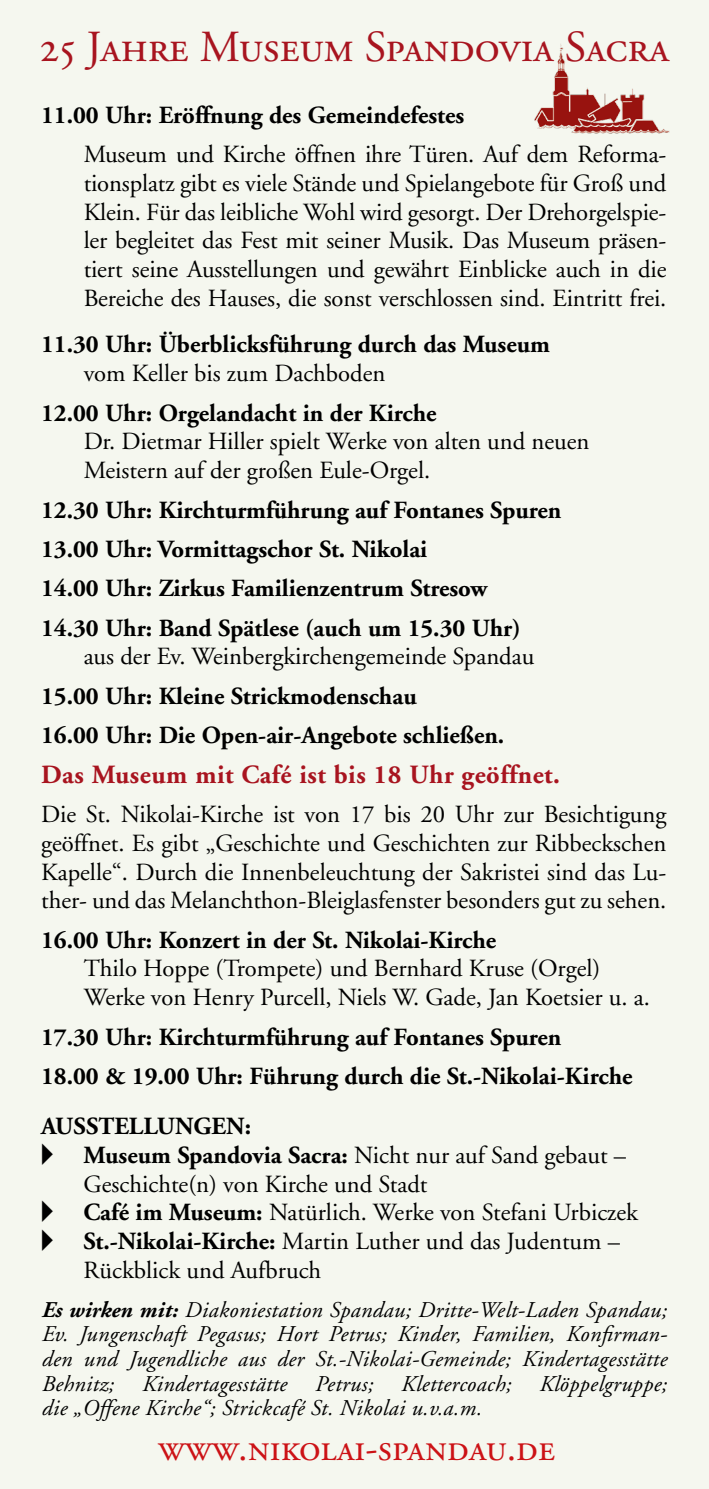
<style>
.page{position:relative;width:709px;height:1489px;background:#fff}
.page>*{position:absolute;margin:0;border:0;box-sizing:border-box;transform-origin:0 0}
.t1{font:44.25px "Adobe Garamond Regular SC";color:#a8141f}
.t2{font:38.25px "Adobe Garamond Regular SC";color:#cc1216}
.t3{font:700 26.25px "Adobe Garamond";letter-spacing:.02em;color:#a8141f}
.t4{font:24.75px/28.8px "Adobe Garamond";color:#000}
.t5{font:700 24.75px/39.5px "Adobe Garamond";color:#000}
.t6{font:italic 22.5px/24.5px "Adobe Garamond";letter-spacing:.015em;color:#000;text-align:justify}
.s1{font-weight:700}
</style>
<div class="page">
<div style="left:0;top:0;width:709px;height:1488px;background:#f5f7ef"></div>
<img style="left:534px;top:44px;width:136px;height:90px">
<h1 class="t1" style="left:40px;top:23px;width:631px">25 Jahre Museum Spandovia Sacra</h1>
<p class="t5" style="left:41px;top:95px;width:425px">11.00 Uhr: Eröffnung des Gemeindefestes</p>
<p class="t4" style="left:84px;top:140px;width:584px;text-align:justify">Museum und Kirche öffnen ihre Türen. Auf dem Reforma&shy;tionsplatz gibt es viele Stände und Spielangebote für Groß und Klein. Für das leibliche Wohl wird gesorgt. Der Drehorgelspie&shy;ler begleitet das Fest mit seiner Musik. Das Museum präsen&shy;tiert seine Ausstellungen und gewährt Einblicke auch in die Bereiche des Hauses, die sonst verschlossen sind. Eintritt frei.</p>
<p class="t5" style="left:41px;top:325px;width:510px">11.30 Uhr: Überblicksführung durch das Museum</p>
<p class="t4" style="left:84px;top:359px;width:303px">vom Keller bis zum Dachboden</p>
<p class="t5" style="left:41px;top:393px;width:397px">12.00 Uhr: Orgelandacht in der Kirche</p>
<p class="t4" style="left:84px;top:428px;width:507px">Dr. Dietmar Hiller spielt Werke von alten und neuen<br>Meistern auf der großen Eule-Orgel.</p>
<p class="t5" style="left:41px;top:490px;width:522px">12.30 Uhr: Kirchturmführung auf Fontanes Spuren 13.00 Uhr: Vormittagschor St. Nikolai<br>14.00 Uhr: Zirkus Familienzentrum Stresow<br>14.30 Uhr: Band Spätlese (auch um 15.30 Uhr)</p>
<p class="t4" style="left:84px;top:643px;width:452px">aus der Ev. Weinbergkirchengemeinde Spandau</p>
<p class="t5" style="left:41px;top:676px;width:464px">15.00 Uhr: Kleine Strickmodenschau<br>16.00 Uhr: Die Open-air-Angebote schließen.</p>
<p class="t3" style="left:41px;top:760px;width:520px">Das Museum mit Café ist bis 18 Uhr geöffnet.</p>
<p class="t4" style="left:41px;top:800px;width:627px;text-align:justify">Die St. Nikolai-Kirche ist von 17 bis 20 Uhr zur Besichtigung geöffnet. Es gibt „Geschichte und Geschichten zur Ribbeckschen Kapelle“. Durch die Innenbeleuchtung der Sakristei sind das Lu&shy;ther- und das Melanchthon-Bleiglasfenster besonders gut zu sehen.</p>
<p class="t5" style="left:41px;top:920px;width:456px">16.00 Uhr: Konzert in der St. Nikolai-Kirche</p>
<p class="t4" style="left:84px;top:954px;width:567px">Thilo Hoppe (Trompete) und Bernhard Kruse (Orgel)<br>Werke von Henry Purcell, Niels W. Gade, Jan Koetsier u. a.</p>
<p class="t5" style="left:41px;top:1017px;width:593px">17.30 Uhr: Kirchturmführung auf Fontanes Spuren<br>18.00 &amp; 19.00 Uhr: Führung durch die St.-Nikolai-Kirche</p>
<p class="t5" style="left:41px;top:1106px;width:135px">Ausstellungen</p>
<p class="t4" style="left:84px;top:1112px;width:556px;text-indent:161px"><span class="s1">:<br>Museum Spandovia Sacra:</span> Nicht nur auf Sand gebaut – Geschichte(n) von Kirche und Stadt<br><span class="s1">Café im Museum:</span> Natürlich. Werke von Stefani Urbiczek <span class="s1">St.-Nikolai-Kirche:</span> Martin Luther und das Judentum – Rückblick und Aufbruch</p>
<p class="t6" style="left:41px;top:1297px;width:627px"><span class="s1">Es wirken mit:</span> Diakoniestation Spandau; Dritte-Welt-Laden Spandau; Ev. Jungenschaft Pegasus; Hort Petrus; Kinder, Familien, Konfirman&shy;den und Jugendliche aus der St.-Nikolai-Gemeinde; Kindertagesstätte Behnitz; Kindertagesstätte Petrus; Klettercoach; Klöppelgruppe; die „Offene Kirche“; Strickcafé St. Nikolai u.v.a.m.</p>
<h2 class="t2" style="left:158px;top:1427px;width:398px">www.nikolai-spandau.de</h2>
</div>
